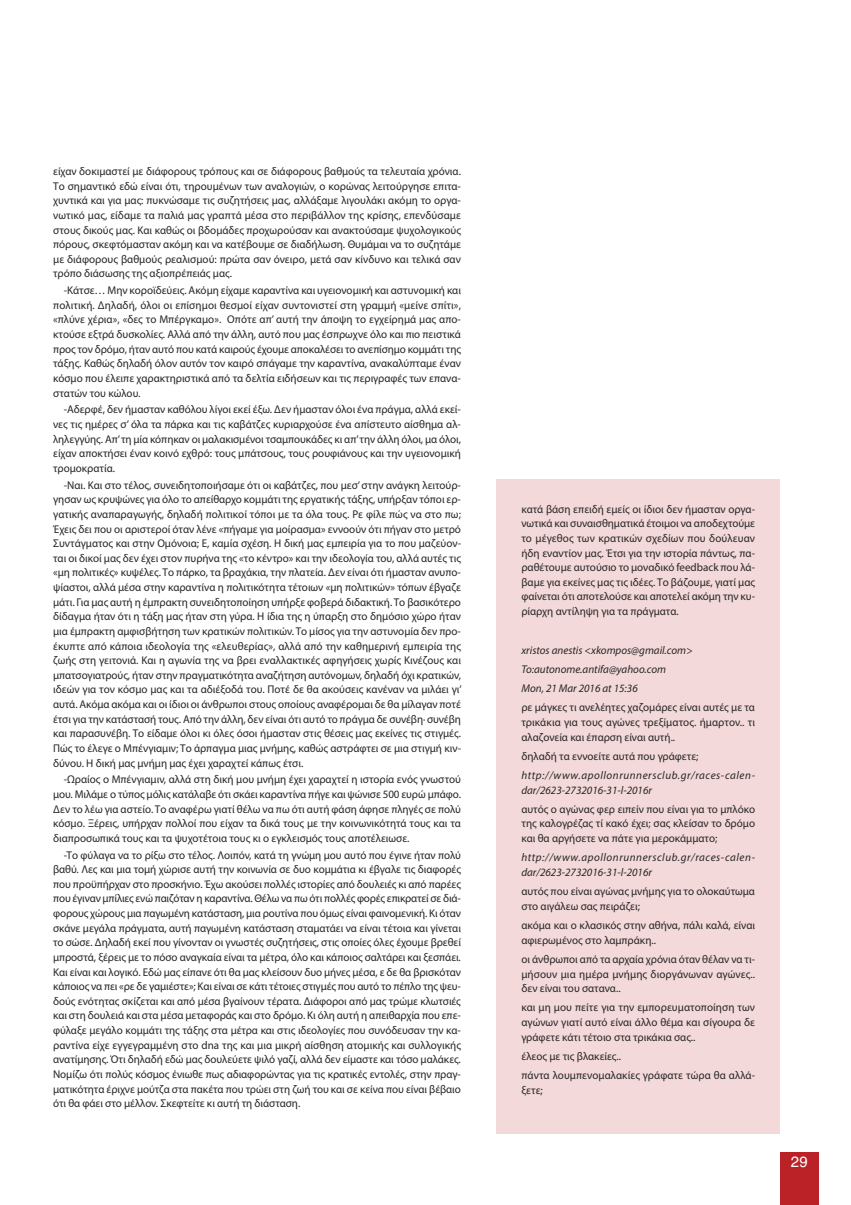
<style>
.page{position:relative;width:851px;height:1205px;background:#fff}
.page>*{position:absolute;margin:0;border:0;box-sizing:border-box;transform-origin:0 0}
.t1{font:15px "Helvetica";color:#fff}
.t2{font:11.25px/14.6px "Myriad Pro";color:#272526;text-align:justify}
.t3{font:italic 11.25px/14.6px "Myriad Pro";letter-spacing:.05em;color:#272526}
.t4{font:italic 11.25px/19.2px "Myriad Pro";color:#272526}
</style>
<div class="page">
<div style="left:496px;top:479px;width:284px;height:655px;background:#f3d9da"></div>
<div style="left:780px;top:1152px;width:38px;height:53px;background:#ba2228"></div>
<p class="t2" style="left:53px;top:165px;width:409px">είχαν δοκιμαστεί με διάφορους τρόπους και σε διάφορους βαθμούς τα τελευταία χρόνια.<br>Το σημαντικό εδώ είναι ότι, τηρουμένων των αναλογιών, ο κορώνας λειτούργησε επιτα&shy;χυντικά και για μας: πυκνώσαμε τις συζητήσεις μας, αλλάξαμε λιγουλάκι ακόμη το οργα&shy;νωτικό μας, είδαμε τα παλιά μας γραπτά μέσα στο περιβάλλον της κρίσης, επενδύσαμε στους δικούς μας. Και καθώς οι βδομάδες προχωρούσαν και ανακτούσαμε ψυχολογικούς πόρους, σκεφτόμασταν ακόμη και να κατέβουμε σε διαδήλωση. Θυμάμαι να το συζητάμε με διάφορους βαθμούς ρεαλισμού: πρώτα σαν όνειρο, μετά σαν κίνδυνο και τελικά σαν τρόπο διάσωσης της αξιοπρέπειάς μας.</p>
<p class="t2" style="left:53px;top:284px;width:409px;text-indent:11px">-Κάτσε… Μην κοροϊδεύεις. Ακόμη είχαμε καραντίνα και υγειονομική και αστυνομική και πολιτική. Δηλαδή, όλοι οι επίσημοι θεσμοί είχαν συντονιστεί στη γραμμή «μείνε σπίτι», «πλύνε χέρια», «δες το Μπέργκαμο». Οπότε απ’ αυτή την άποψη το εγχείρημά μας απο&shy;κτούσε εξτρά δυσκολίες. Αλλά από την άλλη, αυτό που μας έσπρωχνε όλο και πιο πειστικά προς τον δρόμο, ήταν αυτό που κατά καιρούς έχουμε αποκαλέσει το ανεπίσημο κομμάτι της τάξης. Καθώς δηλαδή όλον αυτόν τον καιρό σπάγαμε την καραντίνα, ανακαλύπταμε έναν κόσμο που έλειπε χαρακτηριστικά από τα δελτία ειδήσεων και τις περιγραφές των επανα&shy;στατών του κώλου.</p>
<p class="t2" style="left:53px;top:403px;width:409px;text-indent:11px">-Αδερφέ, δεν ήμασταν καθόλου λίγοι εκεί έξω. Δεν ήμασταν όλοι ένα πράγμα, αλλά εκεί&shy;νες τις ημέρες σ’ όλα τα πάρκα και τις καβάτζες κυριαρχούσε ένα απίστευτο αίσθημα αλ&shy;ληλεγγύης. Απ’τη μία κόπηκαν οι μαλακισμένοι τσαμπουκάδες κι απ’την άλλη όλοι, μα όλοι, είχαν αποκτήσει έναν κοινό εχθρό: τους μπάτσους, τους ρουφιάνους και την υγειονομική τρομοκρατία.</p>
<p class="t2" style="left:53px;top:478px;width:410px;text-indent:11px">-Ναι. Και στο τέλος, συνειδητοποιήσαμε ότι οι καβάτζες, που μεσ’στην ανάγκη λειτούρ&shy;γησαν ως κρυψώνες για όλο το απείθαρχο κομμάτι της εργατικής τάξης, υπήρξαν τόποι ερ&shy;γατικής αναπαραγωγής, δηλαδή πολιτικοί τόποι με τα όλα τους. Ρε φίλε πώς να στο πω; Έχεις δει που οι αριστεροί όταν λένε «πήγαμε για μοίρασμα» εννοούν ότι πήγαν στο μετρό Συντάγματος και στην Ομόνοια; Ε, καμία σχέση. Η δική μας εμπειρία για το που μαζεύον&shy;ται οι δικοί μας δεν έχει στον πυρήνα της «το κέντρο» και την ιδεολογία του, αλλά αυτές τις «μη πολιτικές» κυψέλες. Το πάρκο, τα βραχάκια, την πλατεία. Δεν είναι ότι ήμασταν ανυπο&shy;ψίαστοι, αλλά μέσα στην καραντίνα η πολιτικότητα τέτοιων «μη πολιτικών» τόπων έβγαζε μάτι. Για μας αυτή η έμπρακτη συνειδητοποίηση υπήρξε φοβερά διδακτική. Το βασικότερο δίδαγμα ήταν ότι η τάξη μας ήταν στη γύρα. Η ίδια της η ύπαρξη στο δημόσιο χώρο ήταν μια έμπρακτη αμφισβήτηση των κρατικών πολιτικών. Το μίσος για την αστυνομία δεν προ&shy;έκυπτε από κάποια ιδεολογία της «ελευθερίας», αλλά από την καθημερινή εμπειρία της ζωής στη γειτονιά. Και η αγωνία της να βρει εναλλακτικές αφηγήσεις χωρίς Κινέζους και μπατσογιατρούς, ήταν στην πραγματικότητα αναζήτηση αυτόνομων, δηλαδή όχι κρατικών, ιδεών για τον κόσμο μας και τα αδιέξοδά του. Ποτέ δε θα ακούσεις κανέναν να μιλάει γι’ αυτά. Ακόμα ακόμα και οι ίδιοι οι άνθρωποι στους οποίους αναφέρομαι δε θα μίλαγαν ποτέ έτσι για την κατάστασή τους. Από την άλλη, δεν είναι ότι αυτό το πράγμα δε συνέβη· συνέβη και παρασυνέβη. Το είδαμε όλοι κι όλες όσοι ήμασταν στις θέσεις μας εκείνες τις στιγμές.<br>Πώς το έλεγε ο Μπένγιαμιν; Το άρπαγμα μιας μνήμης, καθώς αστράφτει σε μια στιγμή κιν&shy;δύνου. Η δική μας μνήμη μας έχει χαραχτεί κάπως έτσι.</p>
<p class="t2" style="left:53px;top:773px;width:409px;text-indent:11px">-Ωραίος ο Μπένγιαμιν, αλλά στη δική μου μνήμη έχει χαραχτεί η ιστορία ενός γνωστού μου. Μιλάμε ο τύπος μόλις κατάλαβε ότι σκάει καραντίνα πήγε και ψώνισε 500 ευρώ μπάφο.<br>Δεν το λέω για αστείο. Το αναφέρω γιατί θέλω να πω ότι αυτή φάση άφησε πληγές σε πολύ κόσμο. Ξέρεις, υπήρχαν πολλοί που είχαν τα δικά τους με την κοινωνικότητά τους και τα διαπροσωπικά τους και τα ψυχοτέτοια τους κι ο εγκλεισμός τους αποτέλειωσε.</p>
<p class="t2" style="left:53px;top:848px;width:409px;text-indent:11px">-Το φύλαγα να το ρίξω στο τέλος. Λοιπόν, κατά τη γνώμη μου αυτό που έγινε ήταν πολύ βαθύ. Λες και μια τομή χώρισε αυτή την κοινωνία σε δυο κομμάτια κι έβγαλε τις διαφορές που προϋπήρχαν στο προσκήνιο. Έχω ακούσει πολλές ιστορίες από δουλειές κι από παρέες που έγιναν μπίλιες ενώ παιζόταν η καραντίνα. Θέλω να πω ότι πολλές φορές επικρατεί σε διά&shy;φορους χώρους μια παγωμένη κατάσταση, μια ρουτίνα που όμως είναι φαινομενική. Κι όταν σκάνε μεγάλα πράγματα, αυτή παγωμένη κατάσταση σταματάει να είναι τέτοια και γίνεται το σώσε. Δηλαδή εκεί που γίνονταν οι γνωστές συζητήσεις, στις οποίες όλες έχουμε βρεθεί μπροστά, ξέρεις με το πόσο αναγκαία είναι τα μέτρα, όλο και κάποιος σαλτάρει και ξεσπάει.<br>Και είναι και λογικό. Εδώ μας είπανε ότι θα μας κλείσουν δυο μήνες μέσα, ε δε θα βρισκόταν κάποιος να πει «ρε δε γαμιέστε»; Και είναι σε κάτι τέτοιες στιγμές που αυτό το πέπλο της ψευ&shy;δούς ενότητας σκίζεται και από μέσα βγαίνουν τέρατα. Διάφοροι από μας τρώμε κλωτσιές και στη δουλειά και στα μέσα μεταφοράς και στο δρόμο. Κι όλη αυτή η απειθαρχία που επε&shy;φύλαξε μεγάλο κομμάτι της τάξης στα μέτρα και στις ιδεολογίες που συνόδευσαν την κα&shy;ραντίνα είχε εγγεγραμμένη στο dna της και μια μικρή αίσθηση ατομικής και συλλογικής ανατίμησης. Ότι δηλαδή εδώ μας δουλεύετε ψιλό γαζί, αλλά δεν είμαστε και τόσο μαλάκες.<br>Νομίζω ότι πολύς κόσμος ένιωθε πως αδιαφορώντας για τις κρατικές εντολές, στην πραγ&shy;ματικότητα έριχνε μούτζα στα πακέτα που τρώει στη ζωή του και σε κείνα που είναι βέβαιο ότι θα φάει στο μέλλον. Σκεφτείτε κι αυτή τη διάσταση.</p>
<p class="t2" style="left:521px;top:502px;width:235px">κατά βάση επειδή εμείς οι ίδιοι δεν ήμασταν οργα&shy;νωτικά και συναισθηματικά έτοιμοι να αποδεχτούμε το μέγεθος των κρατικών σχεδίων που δούλευαν ήδη εναντίον μας. Έτσι για την ιστορία πάντως, πα&shy;ραθέτουμε αυτούσιο το μοναδικό feedback που λά&shy;βαμε για εκείνες μας τις ιδέες. Το βάζουμε, γιατί μας φαίνεται ότι αποτελούσε και αποτελεί ακόμη την κυ&shy;ρίαρχη αντίληψη για τα πράγματα.</p>
<p class="t4" style="left:521px;top:641px;width:173px">xristos anestis &lt;xkompos@gmail.com&gt;<br>To:autonome.antifa@yahoo.com<br>Mon, 21 Mar 2016 at 15:36</p>
<p class="t2" style="left:521px;top:701px;width:235px">ρε μάγκες τι ανελέητες χαζομάρες είναι αυτές με τα τρικάκια για τους αγώνες τρεξίματος. ήμαρτον.. τι αλαζονεία και έπαρση είναι αυτή..</p>
<p class="t2" style="left:521px;top:749px;width:178px">δηλαδή τα εννοείτε αυτά που γράφετε;</p>
<p class="t3" style="left:521px;top:769px;width:235px">http://www.apollonrunnersclub.gr/races-calen&shy;dar/2623-2732016-31-l-2016r</p>
<p class="t2" style="left:521px;top:802px;width:235px">αυτός ο αγώνας φερ ειπείν που είναι για το μπλόκο της καλογρέζας τί κακό έχει; σας κλείσαν το δρόμο και θα αργήσετε να πάτε για μεροκάμματο;</p>
<p class="t3" style="left:521px;top:851px;width:235px">http://www.apollonrunnersclub.gr/races-calen&shy;dar/2623-2732016-31-l-2016r</p>
<p class="t2" style="left:521px;top:885px;width:235px">αυτός που είναι αγώνας μνήμης για το ολοκαύτωμα στο αιγάλεω σας πειράζει;</p>
<p class="t2" style="left:521px;top:919px;width:235px">ακόμα και ο κλασικός στην αθήνα, πάλι καλά, είναι αφιερωμένος στο λαμπράκη..</p>
<p class="t2" style="left:521px;top:953px;width:235px">οι άνθρωποι από τα αρχαία χρόνια όταν θέλαν να τι&shy;μήσουν μια ημέρα μνήμης διοργάνωναν αγώνες.. δεν είναι του σατανα..</p>
<p class="t2" style="left:521px;top:1001px;width:235px">και μη μου πείτε για την εμπορευματοποίηση των αγώνων γιατί αυτό είναι άλλο θέμα και σίγουρα δε γράφετε κάτι τέτοιο στα τρικάκια σας..</p>
<p class="t2" style="left:521px;top:1047px;width:235px;line-height:19.2px">έλεος με τις βλακείες..<br>πάντα λουμπενομαλακίες γράφατε τώρα θα αλλά-</p>
<p class="t2" style="left:521px;top:1083px;width:23px">ξετε;</p>
<h1 class="t1" style="left:790px;top:1153px;width:18px">29</h1>
</div>
